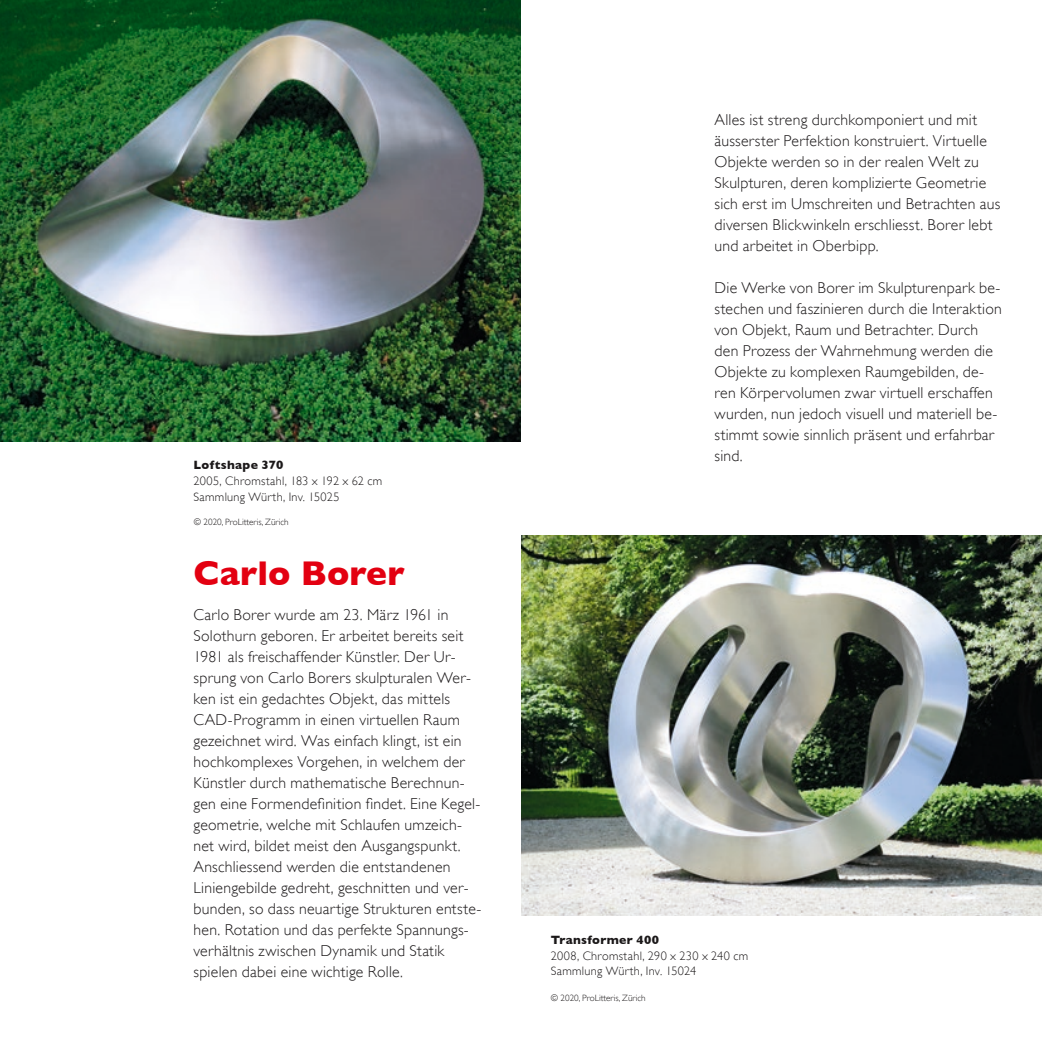
<style>
.page{position:relative;width:1042px;height:1042px;background:#fff}
.page>*{position:absolute;margin:0;border:0;box-sizing:border-box;transform-origin:0 0}
.t1{font:700 35px "Gill Sans";color:#e30011}
.t2{font:300 15.75px/21px "Gill Sans";letter-spacing:.015em;color:#1b1819}
.t3{font:300 12.25px/15.8px "Gill Sans";letter-spacing:.025em;color:#1b1819}
.t4{font:700 12.25px "Gill Sans";letter-spacing:.025em;color:#1b1819}
.t5{font:300 9.1px "Gill Sans";color:#1b1819}
</style>
<div class="page">
<img style="left:0;top:0;width:521px;height:441px">
<img style="left:521px;top:536px;width:521px;height:379px">
<p class="t4" style="left:193px;top:458px;width:91px">Loftshape 370</p>
<p class="t3" style="left:193px;top:473px;width:190px">2005, Chromstahl, 183 x 192 x 62 cm<br>Sammlung Würth, Inv. 15025</p>
<p class="t5" style="left:194px;top:515px;width:96px">© 2020, ProLitteris, Zürich</p>
<h1 class="t1" style="left:193px;top:552px;width:213px">Carlo Borer</h1>
<p class="t2" style="left:193px;top:604px;width:289px">Carlo Borer wurde am 23. März 1961 in Solothurn geboren. Er arbeitet bereits seit 1981 als freischaffender Künstler. Der Ur&shy;sprung von Carlo Borers skulpturalen Wer&shy;ken ist ein gedachtes Objekt, das mittels CAD-Programm in einen virtuellen Raum gezeichnet wird. Was einfach klingt, ist ein hochkomplexes Vorgehen, in welchem der Künstler durch mathematische Berechnun&shy;gen eine Formendefinition findet. Eine Kegel&shy;geometrie, welche mit Schlaufen umzeich&shy;net wird, bildet meist den Ausgangspunkt.<br>Anschliessend werden die entstandenen Liniengebilde gedreht, geschnitten und ver&shy;bunden, so dass neuartige Strukturen entste&shy;hen. Rotation und das perfekte Spannungs&shy;verhältnis zwischen Dynamik und Statik spielen dabei eine wichtige Rolle.</p>
<p class="t2" style="left:714px;top:108px;width:287px">Alles ist streng durchkomponiert und mit äusserster Perfektion konstruiert. Virtuelle Objekte werden so in der realen Welt zu Skulpturen, deren komplizierte Geometrie sich erst im Umschreiten und Betrachten aus diversen Blickwinkeln erschliesst. Borer lebt und arbeitet in Oberbipp.</p>
<p class="t2" style="left:714px;top:276px;width:289px">Die Werke von Borer im Skulpturenpark be&shy;stechen und faszinieren durch die Interaktion von Objekt, Raum und Betrachter. Durch den Prozess der Wahrnehmung werden die Objekte zu komplexen Raumgebilden, de&shy;ren Körpervolumen zwar virtuell erschaffen wurden, nun jedoch visuell und materiell be&shy;stimmt sowie sinnlich präsent und erfahrbar sind.</p>
<p class="t4" style="left:551px;top:932px;width:110px">Transformer 400</p>
<p class="t3" style="left:551px;top:947px;width:199px">2008, Chromstahl, 290 x 230 x 240 cm<br>Sammlung Würth, Inv. 15024</p>
<p class="t5" style="left:551px;top:990px;width:96px">© 2020, ProLitteris, Zürich</p>
</div>
